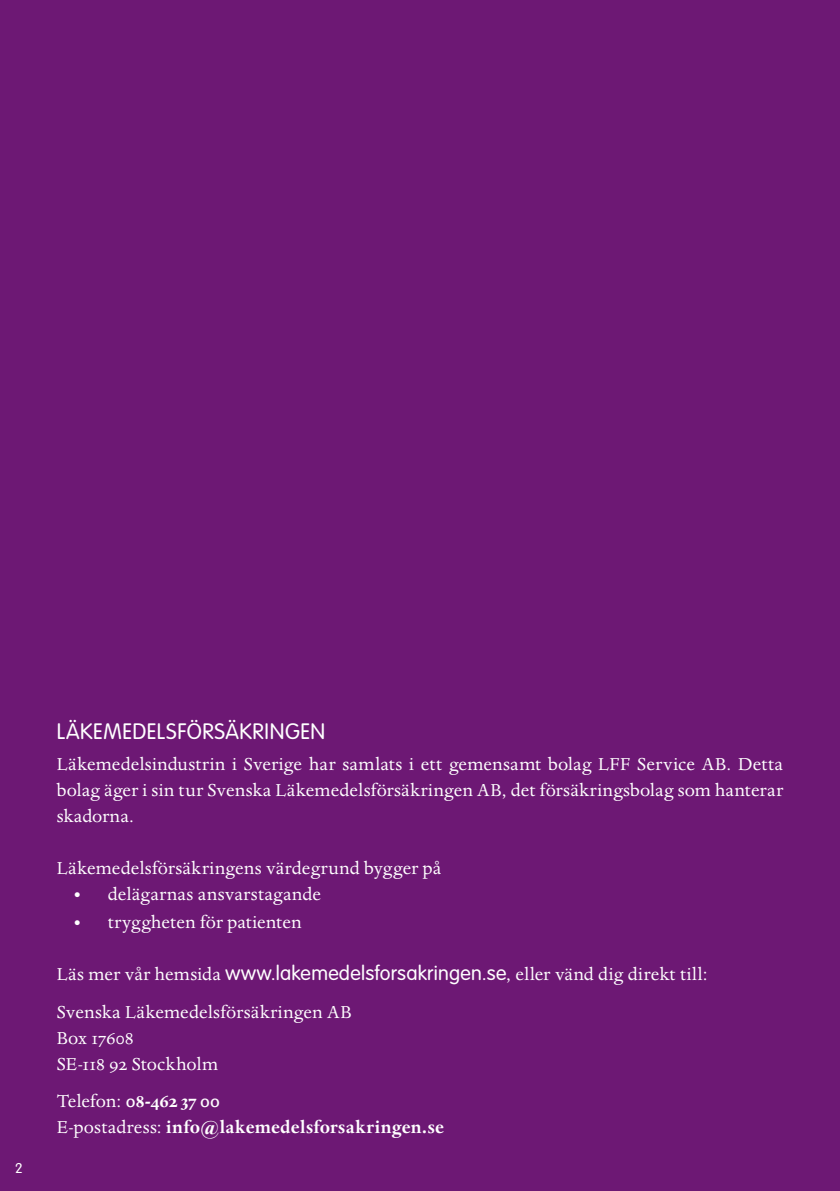
<style>
.page{position:relative;width:840px;height:1191px;background:#fff}
.page>*{position:absolute;margin:0;border:0;box-sizing:border-box;transform-origin:0 0}
.t1{font:300 22px "VAG Rounded Std";letter-spacing:.025em;color:#fff}
.t2{font:20px/26px "Dante MT Std";letter-spacing:.01em;color:#fff}
.t3{font:700 20px/26px "Dante MT Std";letter-spacing:.01em;color:#fff}
.t4{font:300 14px "VAG Rounded Std";color:#fff}
.s1{font-family:"VAG Rounded Std";font-weight:300}
.s2{font-weight:400}
</style>
<div class="page">
<div style="left:0;top:0;width:839px;height:1191px;background:#6d1874"></div>
<p class="t4" style="left:15px;top:1160px;width:9px">2</p>
<p class="t1" style="left:57px;top:718px;width:270px">LÄKEMEDELSFÖRSÄKRINGEN</p>
<p class="t2" style="left:57px;top:751px;width:727px;text-align:justify">Läkemedelsindustrin i Sverige har samlats i ett gemensamt bolag LFF Service AB. Detta bolag äger i sin tur Svenska Läkemedelsförsäkringen AB, det försäkringsbolag som hanterar skadorna.</p>
<p class="t2" style="left:57px;top:855px;width:386px">Läkemedelsförsäkringens värdegrund bygger på</p>
<p class="t2" style="left:74px;top:881px;width:249px">• delägarnas ansvarstagande</p>
<p class="t2" style="left:74px;top:909px;width:229px">• tryggheten för patienten</p>
<p class="t2" style="left:57px;top:955px;width:651px;line-height:37.4px">Läs mer vår hemsida <span class="s1">www.lakemedelsforsakringen.se</span>, eller vänd dig direkt till:<br>Svenska Läkemedelsförsäkringen AB</p>
<p class="t2" style="left:57px;top:1024px;width:163px">Box 17608<br>SE-118 92 Stockholm</p>
<p class="t3" style="left:57px;top:1088px;width:389px"><span class="s2">Telefon:</span> 08-462 37 00<br><span class="s2">E-postadress:</span> info@lakemedelsforsakringen.se</p>
</div>
